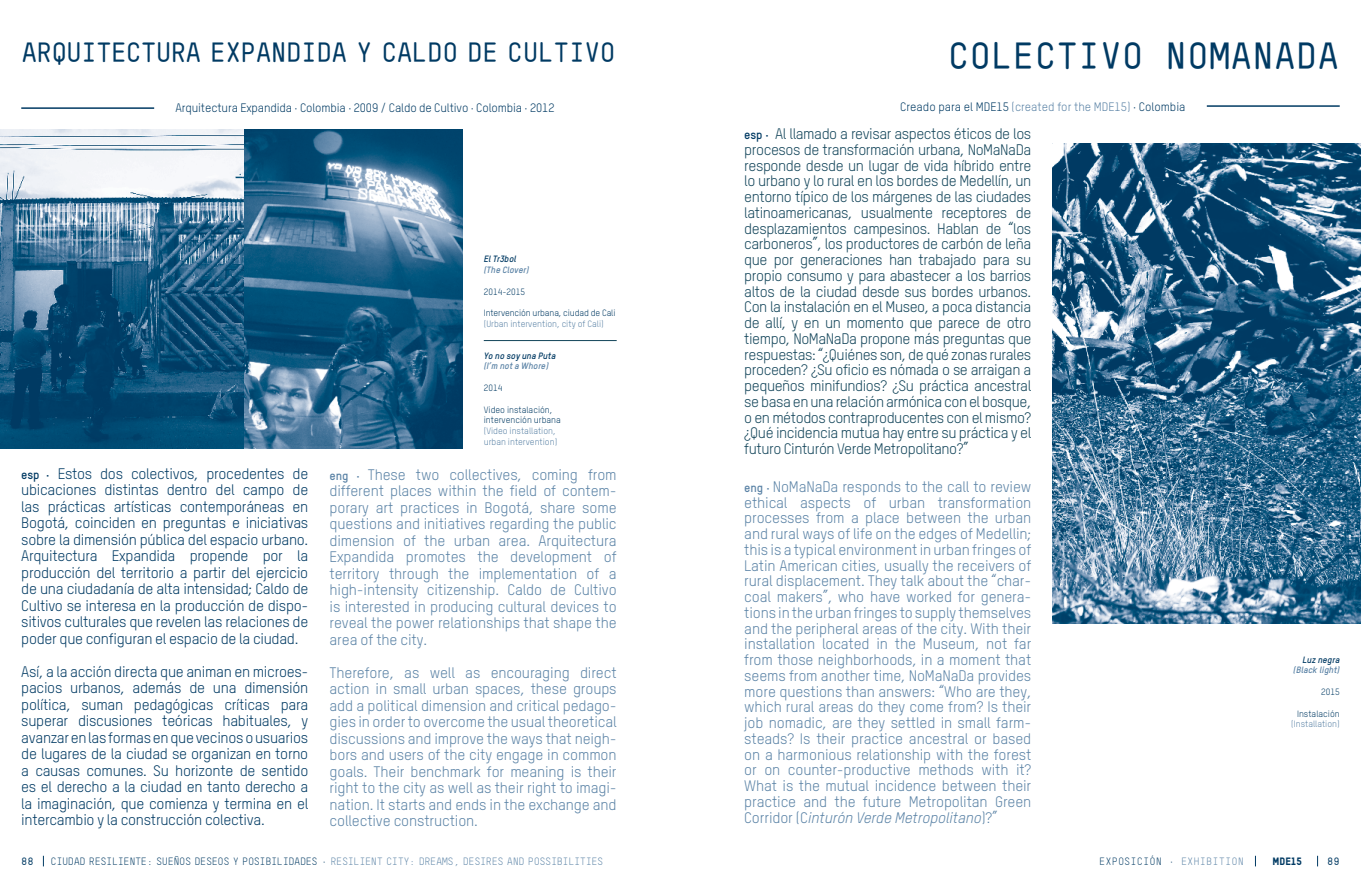
<style>
.page{position:relative;width:1361px;height:893px;background:#fff}
.page>*{position:absolute;margin:0;border:0;box-sizing:border-box;transform-origin:0 0}
.t1{font:700 37.5px "TSTAR Mono Round";letter-spacing:-.02em;color:#003a63}
.t2{font:700 27.6px "TSTAR Mono Round";letter-spacing:-.05em;color:#003a63}
.t3{font:15px/15.8px "TSTARPRO";letter-spacing:-.01em;color:#5b83a6;text-align:justify}
.t4{font:15px/15.8px "TSTARPRO";letter-spacing:-.03em;color:#13455a;text-align:justify}
.t5{font:15px/16.5px "TSTARPRO";letter-spacing:-.02em;color:#003a63;text-align:justify}
.t6{font:12px "TSTARPRO";letter-spacing:-.01em;color:#003a63}
.t7{font:10.5px "TSTAR Mono Round";letter-spacing:-.05em;color:#003a63}
.t8{font:10.5px "TSTAR Mono Round";color:#003a63}
.t9{font:10.5px "TSTARPRO Headline";color:#003a63}
.t10{font:700 10.5px "TSTAR Mono Round";color:#003a63}
.t11{font:9px/10.8px "TSTARPRO";color:#003a63}
.t12{font:9px/10.8px "TSTARPRO";color:#5b83a6}
.t13{font:italic 700 9px "TSTARPRO";color:#5b83a6}
.t14{font:italic 700 9px "TSTARPRO";color:#003a63}
.s1{font-weight:700;font-size:12px}
.s2{color:#5b83a6}
.s3{font-weight:700;font-size:12px;color:#003a63}
.s4{font-style:italic}
</style>
<div class="page">
<img style="left:0;top:130px;width:244px;height:318px">
<hr style="left:484px;top:340px;width:133px;height:1px;background:#13455a">
<hr style="left:21px;top:107px;width:133px;height:2px;background:#003a63">
<img style="left:1052px;top:144px;width:309px;height:479px">
<hr style="left:1206px;top:105px;width:133px;height:2px;background:#003a63">
<img style="left:244px;top:129px;width:218px;height:319px">
<h2 class="t2" style="left:21px;top:36px;width:596px">ARQUITECTURA EXPANDIDA Y CALDO DE CULTIVO</h2>
<p class="t6" style="left:175px;top:100px;width:381px">Arquitectura Expandida · Colombia · 2009 / Caldo de Cultivo · Colombia · 2012</p>
<p class="t5" style="left:21px;top:465px;width:289px"><span class="s1">esp ·</span> Estos dos colectivos, procedentes de ubicaciones distintas dentro del campo de las prácticas artísticas contemporáneas en Bogotá, coinciden en preguntas e iniciativas sobre la dimensión pública del espacio urbano.<br>Arquitectura Expandida propende por la producción del territorio a partir del ejercicio de una ciudadanía de alta intensidad; Caldo de Cultivo se interesa en la producción de dispo&shy;sitivos culturales que revelen las relaciones de poder que configuran el espacio de la ciudad.</p>
<p class="t5" style="left:21px;top:663px;width:289px">Así, a la acción directa que animan en microes&shy;pacios urbanos, además de una dimensión política, suman pedagógicas críticas para superar discusiones teóricas habituales, y avanzar en las formas en que vecinos o usuarios de lugares de la ciudad se organizan en torno a causas comunes. Su horizonte de sentido es el derecho a la ciudad en tanto derecho a la imaginación, que comienza y termina en el intercambio y la construcción colectiva.</p>
<p class="t14" style="left:484px;top:253px;width:34px">El Tr3bol</p>
<p class="t13" style="left:484px;top:264px;width:47px">(The Clover)</p>
<p class="t11" style="left:484px;top:286px;width:43px">2014-2015</p>
<p class="t11" style="left:484px;top:307px;width:133px">Intervención urbana, ciudad de Cali</p>
<p class="t12" style="left:484px;top:318px;width:122px">(Urban intervention, city of Cali)</p>
<p class="t14" style="left:484px;top:350px;width:73px">Yo no soy una Puta</p>
<p class="t13" style="left:484px;top:360px;width:66px">(I’m not a Whore)</p>
<p class="t11" style="left:484px;top:382px;width:20px">2014</p>
<p class="t11" style="left:484px;top:404px;width:79px">Video instalación, intervención urbana</p>
<p class="t12" style="left:484px;top:425px;width:75px">(Video installation, urban intervention)</p>
<p class="t3" style="left:330px;top:466px;width:289px;line-height:16.5px"><span class="s1">eng ·</span> These two collectives, coming from different places within the field of contem&shy;porary art practices in Bogotá, share some questions and initiatives regarding the public dimension of the urban area. Arquitectura Expandida promotes the development of territory through the implementation of a high-intensity citizenship. Caldo de Cultivo is interested in producing cultural devices to reveal the power relationships that shape the area of the city.</p>
<p class="t3" style="left:330px;top:664px;width:289px;line-height:16.5px">Therefore, as well as encouraging direct action in small urban spaces, these groups add a political dimension and critical pedago&shy;gies in order to overcome the usual theoretical discussions and improve the ways that neigh&shy;bors and users of the city engage in common goals. Their benchmark for meaning is their right to the city as well as their right to imagi&shy;nation. It starts and ends in the exchange and collective construction.</p>
<h1 class="t1" style="left:947px;top:33px;width:394px">COLECTIVO NOMANADA</h1>
<p class="t6" style="left:900px;top:99px;width:287px">Creado para el MDE15 <span class="s2">(created for the MDE15)</span> · Colombia</p>
<p class="t4" style="left:744px;top:126px;width:289px"><span class="s3">esp ·</span> Al llamado a revisar aspectos éticos de los procesos de transformación urbana, NoMaNaDa responde desde un lugar de vida híbrido entre lo urbano y lo rural en los bordes de Medellín, un entorno típico de los márgenes de las ciudades latinoamericanas, usualmente receptores de desplazamientos campesinos. Hablan de “los carboneros”, los productores de carbón de leña que por generaciones han trabajado para su propio consumo y para abastecer a los barrios altos de la ciudad desde sus bordes urbanos.<br>Con la instalación en el Museo, a poca distancia de allí, y en un momento que parece de otro tiempo, NoMaNaDa propone más preguntas que respuestas: “¿Quiénes son, de qué zonas rurales proceden? ¿Su oficio es nómada o se arraigan a pequeños minifundios? ¿Su práctica ancestral se basa en una relación armónica con el bosque, o en métodos contraproducentes con el mismo? ¿Qué incidencia mutua hay entre su práctica y el futuro Cinturón Verde Metropolitano?”</p>
<p class="t3" style="left:744px;top:479px;width:289px"><span class="s1">eng ·</span> NoMaNaDa responds to the call to review ethical aspects of urban transformation processes from a place between the urban and rural ways of life on the edges of Medellin; this is a typical environment in urban fringes of Latin American cities, usually the receivers of rural displacement. They talk about the “char&shy;coal makers”, who have worked for genera&shy;tions in the urban fringes to supply themselves and the peripheral areas of the city. With their installation located in the Museum, not far from those neighborhoods, in a moment that seems from another time, NoMaNaDa provides more questions than answers: “Who are they, which rural areas do they come from? Is their job nomadic, are they settled in small farm&shy;steads? Is their practice ancestral or based on a harmonious relationship with the forest or on counter-productive methods with it?<br>What is the mutual incidence between their practice and the future Metropolitan Green Corridor (C<span class="s4">inturón Verde Metropolitano</span>)?”</p>
<p class="t14" style="left:1302px;top:654px;width:39px">Luz negra</p>
<p class="t13" style="left:1293px;top:665px;width:48px">(Black light)</p>
<p class="t11" style="left:1321px;top:686px;width:20px">2015</p>
<p class="t11" style="left:1297px;top:708px;width:44px">Instalación</p>
<p class="t12" style="left:1291px;top:719px;width:50px">(Installation)</p>
<p class="t10" style="left:21px;top:855px;width:14px">88</p>
<p class="t7" style="left:51px;top:855px;width:554px">CIUDAD RESILIENTE: SUEÑOS DESEOS Y POSIBILIDADES · <span class="s2">RESILIENT CITY: DREAMS, DESIRES AND POSSIBILITIES</span></p>
<p class="t8" style="left:1099px;top:855px;width:146px">EXPOSICIÓN · <span class="s2">EXHIBITION</span></p>
<p class="t9" style="left:1272px;top:855px;width:31px">MDE15</p>
<p class="t10" style="left:1327px;top:855px;width:14px">89</p>
</div>
